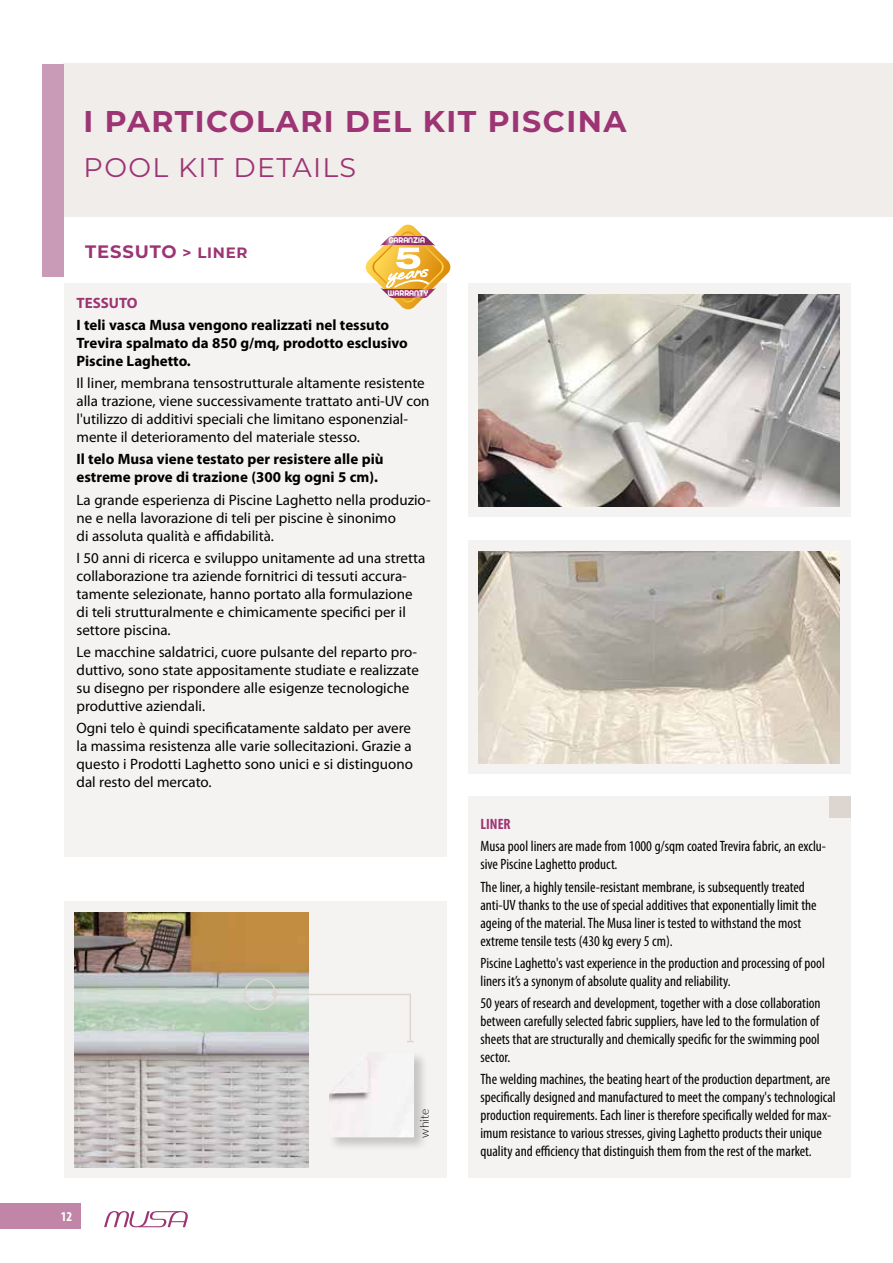
<style>
.page{position:relative;width:893px;height:1263px;background:#fff}
.page>*{position:absolute;margin:0;border:0;box-sizing:border-box;transform-origin:0 0}
.t1{font:700 30px "Montserrat";letter-spacing:.05em;color:#9d3473}
.t2{font:27px "Montserrat";letter-spacing:.05em;color:#9d3473}
.t3{font:700 18px "Montserrat";letter-spacing:.05em;color:#9d3473}
.t4{font:condensed 15px/18px "Myriad Pro";color:#000}
.t5{font:15px/18px "Myriad Pro";color:#000}
.t6{font:700 15px/18px "Myriad Pro";color:#000}
.t7{font:700 15px "Myriad Pro";color:#9d3473}
.t8{font:700 condensed 15px "Myriad Pro";color:#9d3473}
.t9{font:700 condensed 13.5px "Myriad Pro";color:#fff}
.t10{font:300 12px "Lato";color:#000}
.t11{font:9px "Arista 2.0";color:#fff}
.s1{font-size:15px}
</style>
<div class="page">
<svg style="left:104px;top:1211px;width:84px;height:16px"></svg>
<div style="left:0;top:1203px;width:81px;height:26px;background:#c185a7"></div>
<div style="left:64px;top:283px;width:382px;height:574px;background:#f5f3f1"></div>
<div style="left:468px;top:796px;width:382px;height:382px;background:#f5f3f1"></div>
<div style="left:64px;top:901px;width:382px;height:277px;background:#f5f3f1"></div>
<img style="left:74px;top:912px;width:234px;height:255px">
<div style="left:327px;top:1050px;width:101px;height:102px;background:#000;opacity:.2"></div>
<img style="left:329px;top:1052px;width:85px;height:85px">
<div style="left:468px;top:283px;width:382px;height:234px;background:#f5f3f1"></div>
<div style="left:468px;top:540px;width:382px;height:234px;background:#f5f3f1"></div>
<img style="left:478px;top:294px;width:362px;height:213px">
<img style="left:478px;top:551px;width:362px;height:213px">
<div style="left:244px;top:978px;width:32px;height:32px;border:2px solid #dcd5d0;border-radius:50%"></div>
<svg style="left:272px;top:991px;width:142px;height:52px"></svg>
<svg style="left:365px;top:225px;width:86px;height:85px"></svg>
<div style="left:64px;top:64px;width:829px;height:153px;background:#f0edeb"></div>
<div style="left:43px;top:64px;width:21px;height:212px;background:#ca9bb6"></div>
<div style="left:829px;top:796px;width:21px;height:22px;background:#dcd5d0"></div>
<h1 class="t1" style="left:84px;top:99px;width:544px">I PARTICOLARI DEL KIT PISCINA</h1>
<h2 class="t2" style="left:84px;top:148px;width:274px">POOL KIT DETAILS</h2>
<p class="t3" style="left:85px;top:239px;width:164px">TESSUTO <span class="s1">&gt; LINER</span></p>
<p class="t11" style="left:389px;top:235px;width:38px">GARANZIA</p>
<p class="t11" style="left:388px;top:287px;width:42px">WARRANTY</p>
<p class="t7" style="left:77px;top:294px;width:63px">TESSUTO</p>
<p class="t6" style="left:77px;top:316px;width:333px">I teli vasca Musa vengono realizzati nel tessuto<br>Trevira spalmato da 850 g/mq, prodotto esclusivo<br>Piscine Laghetto.</p>
<p class="t5" style="left:77px;top:374px;width:354px">Il liner, membrana tensostrutturale altamente resistente alla trazione, viene successivamente trattato anti-UV con l'utilizzo di additivi speciali che limitano esponenzial&shy;mente il deterioramento del materiale stesso.</p>
<p class="t6" style="left:77px;top:450px;width:308px">Il telo Musa viene testato per resistere alle più estreme prove di trazione (300 kg ogni 5 cm).</p>
<p class="t5" style="left:77px;top:491px;width:356px">La grande esperienza di Piscine Laghetto nella produzio&shy;ne e nella lavorazione di teli per piscine è sinonimo<br>di assoluta qualità e affidabilità.</p>
<p class="t5" style="left:77px;top:549px;width:350px">I 50 anni di ricerca e sviluppo unitamente ad una stretta collaborazione tra aziende fornitrici di tessuti accura&shy;tamente selezionate, hanno portato alla formulazione di teli strutturalmente e chimicamente specifici per il settore piscina.</p>
<p class="t5" style="left:77px;top:643px;width:344px">Le macchine saldatrici, cuore pulsante del reparto pro&shy;duttivo, sono state appositamente studiate e realizzate su disegno per rispondere alle esigenze tecnologiche produttive aziendali.</p>
<p class="t5" style="left:77px;top:719px;width:338px">Ogni telo è quindi specificatamente saldato per avere la massima resistenza alle varie sollecitazioni. Grazie a questo i Prodotti Laghetto sono unici e si distinguono dal resto del mercato.</p>
<p class="t9" style="left:61px;top:1209px;width:13px">12</p>
<p class="t10" style="left:416px;top:1137px;width:30px;rotate:-90deg">white</p>
<p class="t8" style="left:480px;top:816px;width:32px">LINER</p>
<p class="t4" style="left:480px;top:838px;width:347px">Musa pool liners are made from 1000 g/sqm coated Trevira fabric, an exclu&shy;sive Piscine Laghetto product.</p>
<p class="t4" style="left:480px;top:878px;width:338px">The liner, a highly tensile-resistant membrane, is subsequently treated anti-UV thanks to the use of special additives that exponentially limit the ageing of the material. The Musa liner is tested to withstand the most extreme tensile tests (430 kg every 5 cm).</p>
<p class="t4" style="left:480px;top:954px;width:346px">Piscine Laghetto's vast experience in the production and processing of pool liners it’s a synonym of absolute quality and reliability.</p>
<p class="t4" style="left:480px;top:994px;width:342px;text-align:justify">50 years of research and development, together with a close collaboration between carefully selected fabric suppliers, have led to the formulation of sheets that are structurally and chemically specific for the swimming pool sector.</p>
<p class="t4" style="left:480px;top:1071px;width:357px">The welding machines, the beating heart of the production department, are specifically designed and manufactured to meet the company's technological production requirements. Each liner is therefore specifically welded for max&shy;imum resistance to various stresses, giving Laghetto products their unique quality and efficiency that distinguish them from the rest of the market.</p>
</div>
